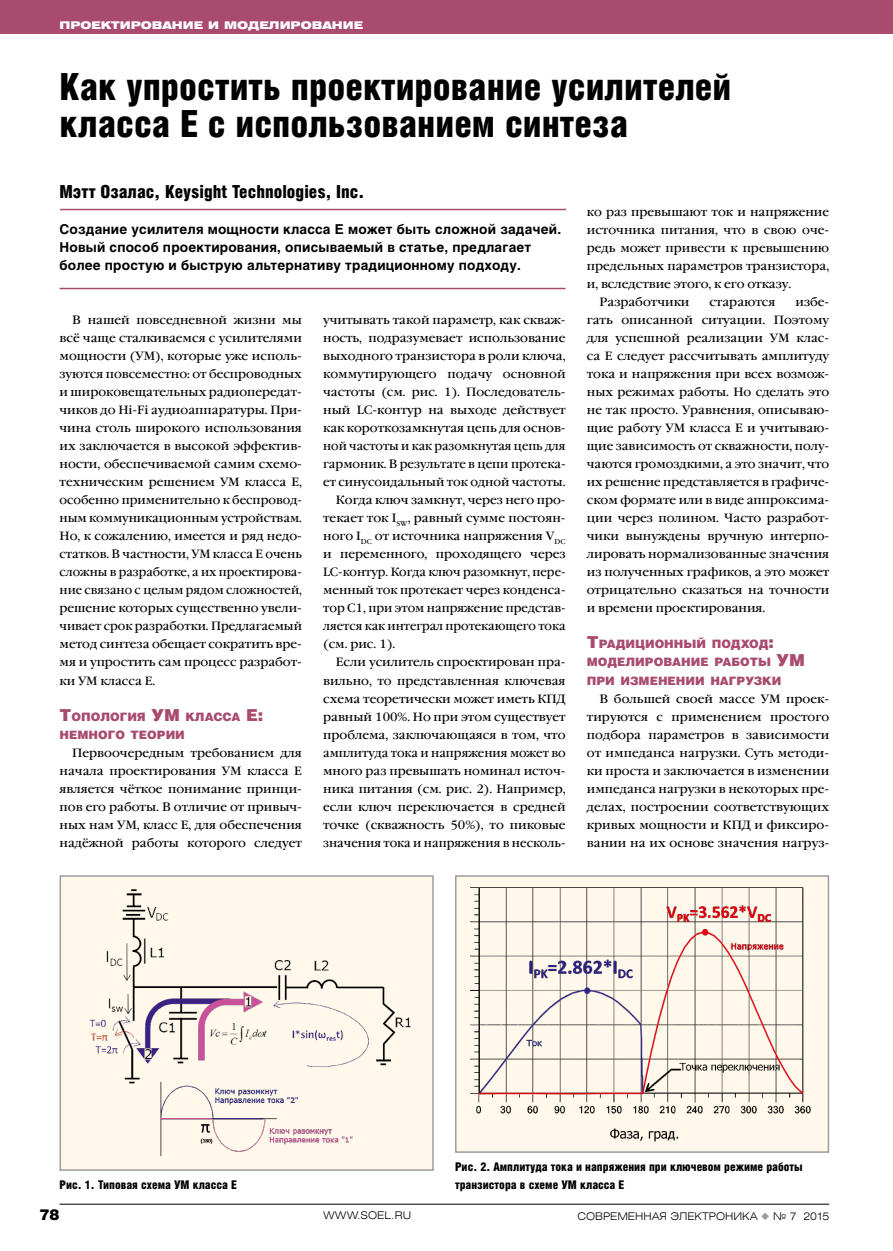
<style>
.page{position:relative;width:893px;height:1251px;background:#fff}
.page>*{position:absolute;margin:0;border:0;box-sizing:border-box;transform-origin:0 0}
.t1{font:900 37.5px/37.5px "Helios Cond";color:#000}
.t2{font:900 18px "Helios Cond";color:#000}
.t3{font:900 15px "Helios";color:#000}
.t4{font:700 13.5px/18px "Helios";letter-spacing:.015em;color:#000}
.t5{font:12px/18px "Garamond Book C";color:#000;text-align:justify}
.t6{font:12px "Garamond Book C";color:#000;scale:.96 1}
.t7{font:900 12px/18px "Helios Cond";color:#000}
.t8{font:12px "Garamond Book C";color:#000;scale:.95 1}
.t9{font:900 11.55px/18px "Helios";color:#a84b6e}
.t10{font:300 10.5px "Helios Ext";color:#000}
.t11{font:900 10.5px "Helios Ext";color:#fff}
.s1{font-size:16.5px}
.s2{color:#9c9c9d}
</style>
<div class="page">
<div style="left:0;top:0;width:893px;height:34px;background:#a84b6e"></div>
<hr style="left:60px;top:1203px;width:769px;height:1px;background:#000">
<div style="left:60px;top:875px;width:373px;height:294px;background:#fff8eb"></div>
<img style="left:89px;top:889px;width:322px;height:268px">
<div style="left:60px;top:875px;width:374px;height:295px;border:2px solid #9c9c9d"></div>
<div style="left:456px;top:875px;width:372px;height:276px;background:#fff8eb"></div>
<img style="left:471px;top:887px;width:340px;height:255px">
<div style="left:455px;top:875px;width:374px;height:277px;border:2px solid #9c9c9d"></div>
<hr style="left:60px;top:288px;width:506px;height:1px;background:#a84b6e">
<hr style="left:60px;top:209px;width:506px;height:1px;background:#a84b6e">
<p class="t11" style="left:60px;top:19px;width:305px">Проектирование и моделирование</p>
<h1 class="t1" style="left:60px;top:67px;width:673px">Как упростить проектирование усилителей класса E с использованием синтеза</h1>
<h2 class="t2" style="left:60px;top:181px;width:306px">Мэтт Озалас, Keysight Technologies, Inc.</h2>
<p class="t4" style="left:60px;top:220px;width:503px">Создание усилителя мощности класса E может быть сложной задачей.<br>Новый способ проектирования, описываемый в статье, предлагает более простую и быструю альтернативу традиционному подходу.</p>
<p class="t5" style="left:60px;top:311px;width:244px;text-indent:13px">В нашей повседневной жизни мы всё чаще сталкиваемся с усилителями мощности (УМ), которые уже исполь&shy;зуются повсеместно: от беспроводных и широковещательных радиопередат&shy;чиков до Hi-Fi аудиоаппаратуры. При&shy;чина столь широкого использования их заключается в высокой эффектив&shy;ности, обеспечиваемой самим схемо&shy;техническим решением УМ класса E, особенно применительно к беспровод&shy;ным коммуникационным устройствам.<br>Но, к сожалению, имеется и ряд недо&shy;статков. В частности, УМ класса E очень сложны в разработке, а их проектирова&shy;ние связано с целым рядом сложностей, решение которых существенно увели&shy;чивает срок разработки. Предлагаемый метод синтеза обещает сократить вре&shy;мя и упростить сам процесс разработ&shy;ки УМ класса E.</p>
<p class="t9" style="left:60px;top:706px;width:205px"><span class="s1">Т</span>опология <span class="s1">УМ</span> класса <span class="s1">E: </span>немного теории</p>
<p class="t5" style="left:60px;top:743px;width:244px;text-indent:13px">Первоочередным требованием для начала проектирования УМ класса E является чёткое понимание принци&shy;пов его работы. В отличие от привыч&shy;ных нам УМ, класс E, для обеспечения надёжной работы которого следует</p>
<p class="t5" style="left:323px;top:311px;width:244px">учитывать такой параметр, как скваж-</p>
<p class="t5" style="left:323px;top:329px;width:244px">ность, подразумевает использование</p>
<p class="t5" style="left:323px;top:347px;width:244px">выходного транзистора в роли ключа,</p>
<p class="t5" style="left:323px;top:365px;width:244px">коммутирующего подачу основной</p>
<p class="t5" style="left:323px;top:383px;width:244px">частоты (см. рис. 1). Последователь-</p>
<p class="t5" style="left:323px;top:401px;width:244px">ный LC-контур на выходе действует</p>
<p class="t5" style="left:323px;top:419px;width:244px">как короткозамкнутая цепь для основ-</p>
<p class="t8" style="left:323px;top:439px;width:257px">ной частоты и как разомкнутая цепь для</p>
<p class="t5" style="left:323px;top:455px;width:244px">гармоник. В результате в цепи протека-</p>
<p class="t5" style="left:323px;top:473px;width:244px">ет синусоидальный ток одной частоты.</p>
<p class="t5" style="left:336px;top:491px;width:231px">Когда ключ замкнут, через него про-</p>
<p class="t5" style="left:323px;top:509px;width:244px">текает ток I<sub>SW</sub>, равный сумме постоян-</p>
<p class="t5" style="left:323px;top:527px;width:244px">ного I<sub>DC</sub> от источника напряжения V<sub>DC</sub></p>
<p class="t5" style="left:323px;top:545px;width:244px">и переменного, проходящего через</p>
<p class="t6" style="left:323px;top:565px;width:254px">LC-контур. Когда ключ разомкнут, пере-</p>
<p class="t5" style="left:323px;top:581px;width:244px">менный ток протекает через конденса-</p>
<p class="t5" style="left:323px;top:599px;width:244px">тор С1, при этом напряжение представ-</p>
<p class="t6" style="left:323px;top:619px;width:254px">ляется как интеграл протекающего тока</p>
<p class="t5" style="left:323px;top:635px;width:74px">(см. рис. 1).</p>
<p class="t5" style="left:336px;top:653px;width:231px">Если усилитель спроектирован пра-</p>
<p class="t5" style="left:323px;top:671px;width:244px">вильно, то представленная ключевая</p>
<p class="t5" style="left:323px;top:689px;width:244px">схема теоретически может иметь КПД</p>
<p class="t5" style="left:323px;top:707px;width:244px">равный 100%. Но при этом существует</p>
<p class="t5" style="left:323px;top:725px;width:244px">проблема, заключающаяся в том, что</p>
<p class="t6" style="left:323px;top:745px;width:254px">амплитуда тока и напряжения может во</p>
<p class="t5" style="left:323px;top:761px;width:244px">много раз превышать номинал источ-</p>
<p class="t5" style="left:323px;top:779px;width:244px">ника питания (см. рис. 2). Например,</p>
<p class="t5" style="left:323px;top:797px;width:244px">если ключ переключается в средней</p>
<p class="t5" style="left:323px;top:815px;width:244px">точке (скважность 50%), то пиковые</p>
<p class="t6" style="left:323px;top:835px;width:254px">значения тока и напряжения в несколь-</p>
<p class="t5" style="left:587px;top:203px;width:244px">ко раз превышают ток и напряжение</p>
<p class="t5" style="left:587px;top:221px;width:244px">источника питания, что в свою оче-</p>
<p class="t5" style="left:587px;top:239px;width:244px">редь может привести к превышению</p>
<p class="t5" style="left:587px;top:257px;width:244px">предельных параметров транзистора,</p>
<p class="t5" style="left:587px;top:275px;width:206px">и, вследствие этого, к его отказу.</p>
<p class="t5" style="left:600px;top:293px;width:91px">Разработчики</p>
<p class="t5" style="left:709px;top:293px;width:68px">стараются</p>
<p class="t5" style="left:587px;top:293px;width:244px;text-indent:209px">избе&shy;гать описанной ситуации. Поэтому для успешной реализации УМ клас&shy;са Е следует рассчитывать амплитуду тока и напряжения при всех возмож&shy;ных режимах работы. Но сделать это не так просто. Уравнения, описываю&shy;щие работу УМ класса Е и учитываю&shy;щие зависимость от скважности, полу&shy;чаются громоздкими, а это значит, что их решение представляется в графиче&shy;ском формате или в виде аппроксима&shy;ции через полином. Часто разработ&shy;чики вынуждены вручную интерпо&shy;лировать нормализованные значения из полученных графиков, а это может отрицательно сказаться на точности и времени проектирования.</p>
<p class="t9" style="left:587px;top:634px;width:220px"><span class="s1">Т</span>радиционный подход<span class="s1">: </span>моделирование работы <span class="s1">УМ </span>при изменении нагрузки</p>
<p class="t5" style="left:587px;top:689px;width:244px;text-indent:13px">В большей своей массе УМ проек&shy;тируются с применением простого подбора параметров в зависимости от импеданса нагрузки. Суть методи&shy;ки проста и заключается в изменении импеданса нагрузки в некоторых пре&shy;делах, построении соответствующих кривых мощности и КПД и фиксиро&shy;вании на их основе значения нагруз-</p>
<p class="t7" style="left:60px;top:1175px;width:179px">Рис. 1. Типовая схема УМ класса E</p>
<p class="t7" style="left:455px;top:1157px;width:349px">Рис. 2. Амплитуда тока и напряжения при ключевом режиме работы транзистора в схеме УМ класса Е</p>
<p class="t3" style="left:40px;top:1204px;width:22px">78</p>
<p class="t10" style="left:323px;top:1208px;width:89px">WWW.SOEL.RU</p>
<p class="t10" style="left:578px;top:1208px;width:253px">СОВРЕМЕННАЯ ЭЛЕКТРОНИКА <span class="s2">◆</span> № 7 2015</p>
</div>
